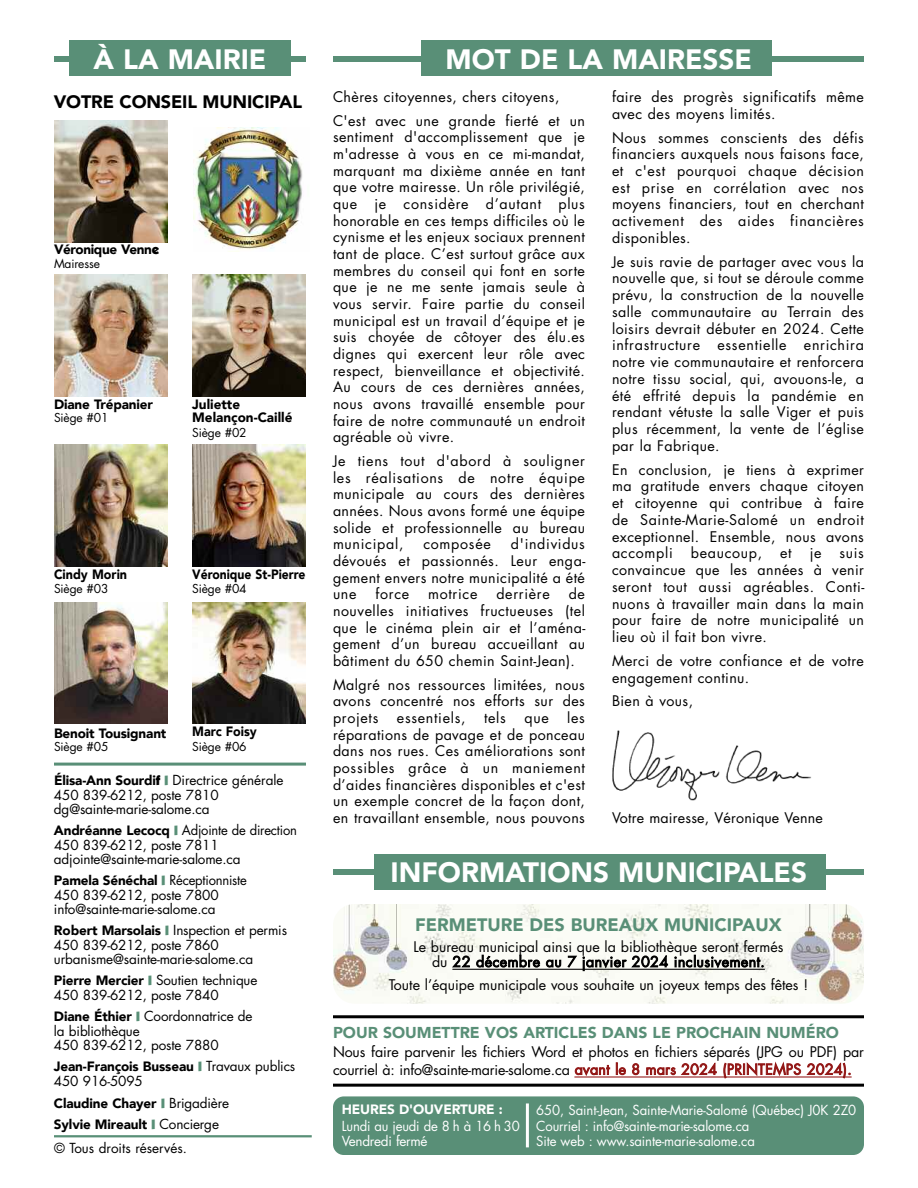
<style>
.page{position:relative;width:918px;height:1188px;background:#fff}
.page>*{position:absolute;margin:0;border:0;box-sizing:border-box;transform-origin:0 0}
.t1{font:900 27.75px "Avenir";color:#fff}
.t2{font:900 18px "Avenir";color:#598f77}
.t3{font:900 18px "Avenir";letter-spacing:-.01em;color:#000}
.t4{font:900 15.75px "Avenir";color:#598f77}
.t5{font:14.25px/16.6px "Futura";letter-spacing:.03em;color:#000;text-align:justify}
.t6{font:14.25px/15.3px "Futura";color:#000;text-align:center}
.t7{font:14.25px/17.5px "Futura";letter-spacing:-.01em;color:#000}
.t8{font:14.25px "Futura";letter-spacing:.05em;color:#000}
.t9{font:13.5px/20.7px "Futura";letter-spacing:-.01em;color:#000}
.t10{font:900 13.5px/20.4px "Avenir";letter-spacing:-.01em;color:#000}
.t11{font:13.5px/15.6px "Futura";letter-spacing:-.01em;color:#fff}
.t12{font:900 13.5px "Avenir";letter-spacing:-.01em;color:#000;scale:.93 1}
.t13{font:900 13.5px "Avenir";letter-spacing:-.01em;color:#000;scale:.9 1}
.t14{font:900 13.5px "Avenir";letter-spacing:-.01em;color:#fff}
.t15{font:12px "Futura";letter-spacing:-.01em;color:#000}
.s1{font-family:"Itc Kabel"}
.s2{font-family:"Avenir";font-weight:900}
.s3{font-family:"Itc Kabel";font-weight:900}
.s4{font-family:"Itc Kabel";font-weight:900;color:#598f77}
.s5{font-family:"Itc Kabel";color:#598f77}
.s6{font-family:"Futura";font-weight:400}
.s7{color:#921615}
</style>
<div class="page">
<img style="left:333px;top:904px;width:531px;height:100px;border-radius:22px">
<div style="left:54px;top:56px;width:252px;height:5px;background:#598f77"></div>
<div style="left:70px;top:40px;width:221px;height:36px;background:#598f77"></div>
<div style="left:333px;top:56px;width:531px;height:5px;background:#598f77"></div>
<div style="left:421px;top:40px;width:351px;height:36px;background:#598f77"></div>
<div style="left:333px;top:869px;width:531px;height:5px;background:#598f77"></div>
<div style="left:374px;top:854px;width:452px;height:35px;background:#598f77"></div>
<hr style="left:54px;top:1135px;width:258px;height:2px;background:#598f77">
<hr style="left:54px;top:763px;width:252px;height:3px;background:#598f77">
<hr style="left:333px;top:1015px;width:531px;height:3px;background:#000">
<hr style="left:333px;top:1084px;width:531px;height:3px;background:#000">
<img style="left:193px;top:128px;width:110px;height:122px">
<hr style="left:452px;top:969px;width:313px;height:1px;background:#000">
<img style="left:54px;top:121px;width:114px;height:121px">
<img style="left:192px;top:275px;width:114px;height:121px">
<img style="left:54px;top:445px;width:114px;height:121px">
<img style="left:54px;top:275px;width:114px;height:121px">
<img style="left:192px;top:445px;width:114px;height:121px">
<img style="left:54px;top:602px;width:114px;height:122px">
<img style="left:192px;top:603px;width:114px;height:121px">
<div style="left:333px;top:1096px;width:531px;height:59px;background:#598f77;border-radius:11px"></div>
<hr style="left:526px;top:1103px;width:3px;height:44px;background:#fff">
<hr style="left:574px;top:1076px;width:278px;height:2px;background:#921615">
<img style="left:612px;top:730px;width:199px;height:70px">
<h1 class="t1" style="left:94px;top:48px;width:174px">À LA MAIRIE</h1>
<h1 class="t1" style="left:446px;top:48px;width:308px">MOT DE LA MAIRESSE</h1>
<p class="t5" style="left:612px;top:90px;width:254px">faire des progrès significatifs même avec des moyens limités.</p>
<p class="t5" style="left:612px;top:130px;width:254px">Nous sommes conscients des défis financiers auxquels nous faisons face, et c'est pourquoi chaque décision est prise en corrélation avec nos moyens financiers, tout en cherchant activement des aides financières disponibles.</p>
<p class="t5" style="left:612px;top:254px;width:254px">Je suis ravie de partager avec vous la nouvelle que, si tout se déroule comme prévu, la construction de la nouvelle salle communautaire au Terrain des loisirs devrait débuter en 2024. Cette infrastructure essentielle enrichira notre vie communautaire et renforcera notre tissu social, qui, avouons-le, a été effrité depuis la pandémie en rendant vétuste la salle Viger et puis plus récemment, la vente de l’église par la Fabrique.</p>
<p class="t5" style="left:612px;top:462px;width:254px">En conclusion, je tiens à exprimer ma gratitude envers chaque citoyen et citoyenne qui contribue à faire de Sainte-Marie-Salomé un endroit exceptionnel. Ensemble, nous avons accompli</p>
<p class="t3" style="left:54px;top:90px;width:250px">votre conseil municiPal</p>
<p class="t5" style="left:333px;top:86px;width:254px;line-height:23.7px">Chères citoyennes, chers citoyens,<br>C'est avec une grande fierté et un</p>
<p class="t5" style="left:333px;top:130px;width:254px">sentiment d'accomplissement que je m'adresse à vous en ce mi-mandat, marquant ma dixième année en tant que votre mairesse. Un rôle privilégié, que je considère d’autant plus honorable en ces temps difficiles où le cynisme et les enjeux sociaux prennent tant de place. C’est surtout grâce aux membres du conseil qui font en sorte que je ne me sente jamais seule à vous servir. Faire partie du conseil municipal est un travail d’équipe et je suis choyée de côtoyer des élu.es dignes qui exercent leur rôle avec respect, bienveillance et objectivité.<br>Au cours de ces dernières années, nous avons travaillé ensemble pour faire de notre communauté un endroit agréable où vivre.</p>
<p class="t5" style="left:333px;top:454px;width:254px">Je tiens tout d'abord à souligner les réalisations de notre équipe municipale au cours des dernières années. Nous avons formé une équipe solide et professionnelle au bureau municipal,</p>
<p class="t10" style="left:54px;top:240px;width:107px">véronique venn<span class="s1">e</span></p>
<p class="t15" style="left:54px;top:258px;width:47px">Mairesse</p>
<p class="t10" style="left:192px;top:398px;width:102px;line-height:13.5px">Juliette melançon-caillé</p>
<p class="t15" style="left:192px;top:427px;width:56px">Siège #02</p>
<p class="t10" style="left:54px;top:394px;width:101px">diane trépanier</p>
<p class="t15" style="left:54px;top:412px;width:56px">Siège #01</p>
<p class="t5" style="left:333px;top:537px;width:254px;text-indent:178px">d'individus dévoués et passionnés. Leur enga&shy;gement envers notre municipalité a été une</p>
<p class="t8" style="left:423px;top:538px;width:69px">composée</p>
<p class="t8" style="left:691px;top:547px;width:73px">beaucoup,</p>
<p class="t5" style="left:780px;top:546px;width:13px">et</p>
<p class="t5" style="left:810px;top:546px;width:13px">je</p>
<p class="t5" style="left:612px;top:546px;width:254px;text-indent:227px">suis convaincue que les années à venir seront tout aussi agréables. Conti&shy;nuons à travailler main dans la main pour faire de notre municipalité un lieu où il fait bon vivre.</p>
<p class="t5" style="left:612px;top:653px;width:254px">Merci de votre confiance et de votre engagement continu.</p>
<p class="t5" style="left:612px;top:694px;width:83px">Bien à vous,</p>
<p class="t12" style="left:54px;top:565px;width:80px">cindy morin</p>
<p class="t15" style="left:54px;top:584px;width:56px">Siège #03</p>
<p class="t13" style="left:192px;top:565px;width:127px">véronique st-Pierre</p>
<p class="t15" style="left:192px;top:584px;width:56px">Siège #04</p>
<p class="t5" style="left:376px;top:587px;width:35px">force</p>
<p class="t8" style="left:428px;top:588px;width:51px">motrice</p>
<p class="t8" style="left:496px;top:588px;width:55px">derrière</p>
<p class="t5" style="left:333px;top:587px;width:254px;text-indent:236px">de nouvelles initiatives fructueuses (tel que le cinéma plein air et l’aména&shy;gement d’un bureau accueillant au bâtiment du 650 chemin Saint-Jean).</p>
<p class="t5" style="left:333px;top:677px;width:254px">Malgré nos ressources limitées, nous avons concentré nos efforts sur des projets</p>
<p class="t5" style="left:333px;top:711px;width:254px;text-indent:234px">les réparations de pavage et de ponceau dans nos rues. Ces améliorations sont possibles grâce à un maniement d’aides financières disponibles et c'est un exemple concret de la façon dont, en travaillant ensemble, nous pouvons</p>
<p class="t8" style="left:397px;top:711px;width:70px">essentiels,</p>
<p class="t5" style="left:484px;top:711px;width:23px">tels</p>
<p class="t5" style="left:524px;top:711px;width:26px">que</p>
<p class="t12" style="left:192px;top:723px;width:71px">marc Foisy</p>
<p class="t15" style="left:192px;top:741px;width:56px">Siège #06</p>
<p class="t10" style="left:54px;top:723px;width:114px">Benoit tousignant</p>
<p class="t15" style="left:54px;top:741px;width:56px">Siège #05</p>
<p class="t9" style="left:54px;top:773px;width:231px;line-height:15.5px"><span class="s2">élisa-ann sourdi</span><span class="s3">f</span> <span class="s4">I</span> Directrice générale<br>450 839-6212, poste 7810</p>
<p class="t9" style="left:54px;top:800px;width:244px">dg@sainte-marie-salome.ca<br><span class="s2">andréanne lecocq</span> <span class="s4">I</span> Adjointe de direction</p>
<p class="t9" style="left:54px;top:839px;width:188px;line-height:14px">450 839-6212, poste 7811 adjointe@sainte-marie-salome.ca</p>
<p class="t10" style="left:54px;top:870px;width:194px">Pamela sénéchal <span class="s5">I</span> <span class="s6">Réceptionniste</span></p>
<p class="t9" style="left:54px;top:890px;width:166px;line-height:14px">450 839-6212, poste 7800 info@sainte-marie-salome.ca</p>
<p class="t9" style="left:54px;top:923px;width:235px;line-height:15.5px"><span class="s2">robert marsolais</span> <span class="s4">I</span> Inspection et permis<br>450 839-6212, poste 7860</p>
<p class="t9" style="left:54px;top:950px;width:205px">urbanisme@sainte-marie-salome.ca<br><span class="s2">Pierre mercier</span> <span class="s4">I</span> Soutien technique</p>
<p class="t9" style="left:54px;top:986px;width:200px">450 839-6212, poste 7840 <span class="s2">diane éthier</span> <span class="s4">I</span> Coordonnatrice de</p>
<p class="t9" style="left:54px;top:1026px;width:166px;line-height:14px">la bibliothèque<br>450 839-6212, poste 7880</p>
<p class="t10" style="left:54px;top:1057px;width:243px">Jean-François Busseau <span class="s5">I</span> <span class="s6">Travaux publics</span></p>
<p class="t9" style="left:54px;top:1072px;width:90px">450 916-5095</p>
<p class="t10" style="left:54px;top:1094px;width:177px">claudine chayer <span class="s5">I</span> <span class="s6">Brigadière </span>sylvie mireault <span class="s5">I</span> <span class="s6">Concierge</span></p>
<p class="t9" style="left:54px;top:1139px;width:135px">© Tous droits réservés.</p>
<p class="t5" style="left:612px;top:811px;width:212px">Votre mairesse, Véronique Venne</p>
<h1 class="t1" style="left:391px;top:861px;width:418px">INFORMATIONS MUNICIPALES</h1>
<p class="t2" style="left:415px;top:913px;width:368px">Fermeture des Bureaux municiPaux</p>
<p class="t6" style="left:413px;top:940px;width:372px">Le bureau municipal ainsi que la bibliothèque seront fermés du 22 décembre au 7 janvier 2024 inclusivement.</p>
<p class="t6" style="left:389px;top:978px;width:421px">Toute l’équipe municipale vous souhaite un joyeux temps des fêtes !</p>
<p class="t4" style="left:333px;top:1022px;width:507px">Pour soumettre vos articles dans le Prochain numéro</p>
<p class="t7" style="left:333px;top:1045px;width:533px">Nous faire parvenir les fichiers Word et photos en fichiers séparés (JPG ou PDF) par courriel à: info@sainte-marie-salome.ca <span class="s7">avant le 8 mars 2024 (PRINTEMPS 2024).</span></p>
<p class="t11" style="left:536px;top:1103px;width:322px">650, Saint-Jean, Sainte-Marie-Salomé (Québec) J0K 2Z0<br>Courriel : info@sainte-marie-salome.ca<br>Site web : www.sainte-marie-salome.ca</p>
<p class="t14" style="left:342px;top:1100px;width:162px">heures d'ouverture :</p>
<p class="t11" style="left:342px;top:1119px;width:180px">Lundi au jeudi de 8 h à 16 h 30<br>Vendredi fermé</p>
</div>
